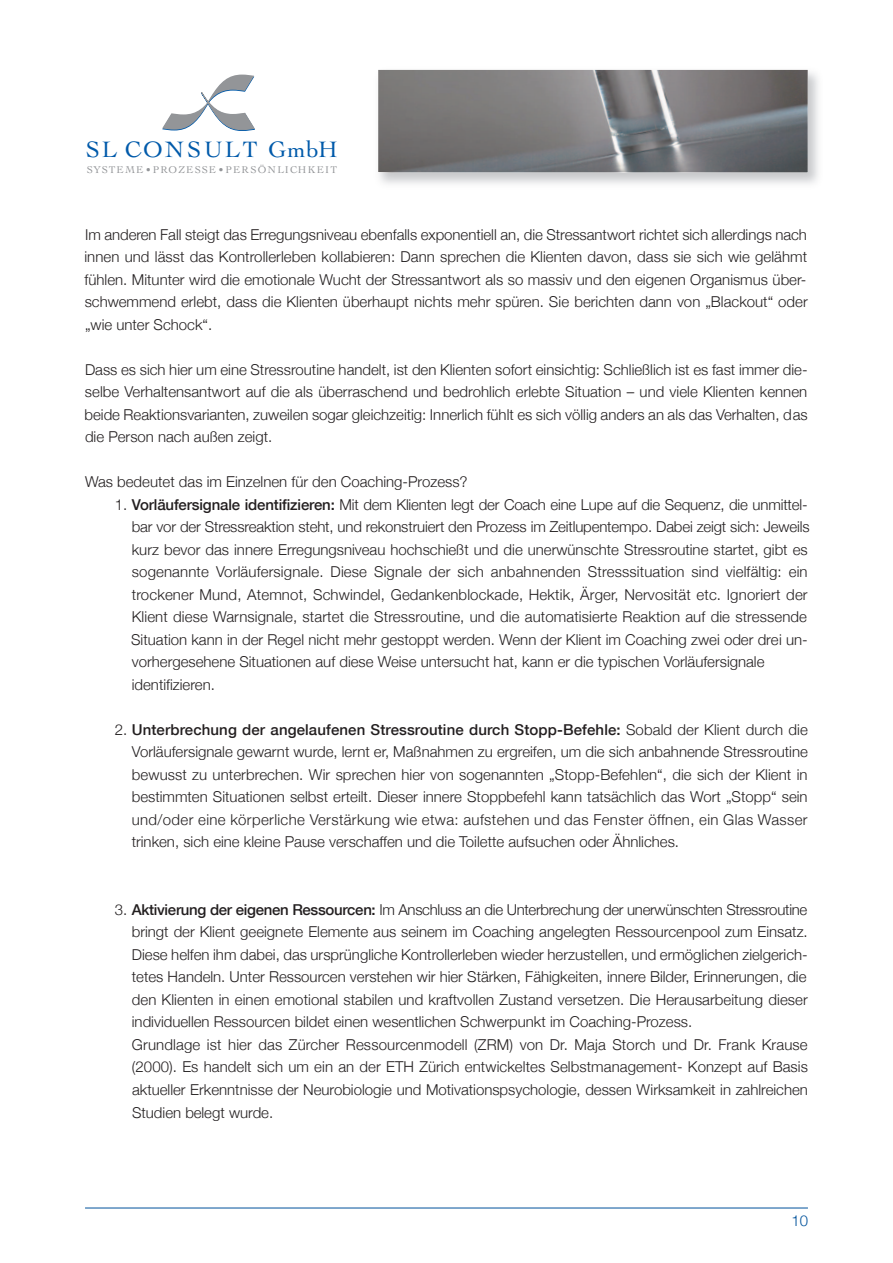
<style>
.page{position:relative;width:893px;height:1263px;background:#fff}
.page>*{position:absolute;margin:0;border:0;box-sizing:border-box;transform-origin:0 0}
.t1{font:23.55px "Cochin";letter-spacing:.08em;color:#015aaa}
.t2{font:300 15px/22.5px "Helvetica Neue";color:#231f20;text-align:justify}
.t3{font:300 15px "Helvetica Neue";color:#01529b}
.t4{font:10.35px "Cochin";letter-spacing:.115em;color:#939598}
.s1{font-weight:500}
</style>
<div class="page">
<svg style="left:162px;top:75px;width:93px;height:56px"></svg>
<img style="left:378px;top:70px;width:430px;height:102px">
<hr style="left:85px;top:1208px;width:723px;height:1px;background:#01529b">
<h1 class="t1" style="left:86px;top:136px;width:254px">SL CON SU LT Gmb H</h1>
<p class="t4" style="left:87px;top:163px;width:252px">SYST EME •PROZ ESSE •PERSÖNLIC HKEIT</p>
<p class="t2" style="left:84px;top:223px;width:725px">Im anderen Fall steigt das Erregungsniveau ebenfalls exponentiell an, die Stressantwort richtet sich allerdings nach innen und lässt das Kontrollerleben kollabieren: Dann sprechen die Klienten davon, dass sie sich wie gelähmt fühlen. Mitunter wird die emotionale Wucht der Stressantwort als so massiv und den eigenen Organismus über&shy;schwemmend erlebt, dass die Klienten überhaupt nichts mehr spüren. Sie berichten dann von „Blackout“ oder „wie unter Schock“.</p>
<p class="t2" style="left:85px;top:358px;width:725px">Dass es sich hier um eine Stressroutine handelt, ist den Klienten sofort einsichtig: Schließlich ist es fast immer die&shy;selbe Verhaltensantwort auf die als überraschend und bedrohlich erlebte Situation – und viele Klienten kennen beide Reaktionsvarianten, zuweilen sogar gleichzeitig: Innerlich fühlt es sich völlig anders an als das Verhalten, das die Person nach außen zeigt.</p>
<p class="t2" style="left:85px;top:470px;width:384px">Was bedeutet das im Einzelnen für den Coaching-Prozess?</p>
<p class="t2" style="left:131px;top:493px;width:680px;text-align:left;text-indent:-16px">1. <span class="s1">Vorläufersignale identifizieren:</span> Mit dem Klienten legt der Coach eine Lupe auf die Sequenz, die unmittel&shy;bar vor der Stressreaktion steht, und rekonstruiert den Prozess im Zeitlupentempo. Dabei zeigt sich: Jeweils kurz bevor das innere Erregungsniveau hochschießt und die unerwünschte Stressroutine startet, gibt es sogenannte Vorläufersignale. Diese Signale der sich anbahnenden Stresssituation sind vielfältig: ein trockener Mund, Atemnot, Schwindel, Gedankenblockade, Hektik, Ärger, Nervosität etc. Ignoriert der Klient diese Warnsignale, startet die Stressroutine, und die automatisierte Reaktion auf die stressende Situation kann in der Regel nicht mehr gestoppt werden. Wenn der Klient im Coaching zwei oder drei un&shy;vorhergesehene Situationen auf diese Weise untersucht hat, kann er die typischen Vorläufersignale identifizieren.</p>
<p class="t2" style="left:132px;top:718px;width:678px;text-indent:-17px">2. <span class="s1">Unterbrechung der angelaufenen Stressroutine durch Stopp-Befehle:</span> Sobald der Klient durch die Vorläufersignale gewarnt wurde, lernt er, Maßnahmen zu ergreifen, um die sich anbahnende Stressroutine bewusst zu unterbrechen. Wir sprechen hier von sogenannten „Stopp-Befehlen“, die sich der Klient in bestimmten Situationen selbst erteilt. Dieser innere Stoppbefehl kann tatsächlich das Wort „Stopp“ sein und/oder eine körperliche Verstärkung wie etwa: aufstehen und das Fenster öffnen, ein Glas Wasser trinken, sich eine kleine Pause verschaffen und die Toilette aufsuchen oder Ähnliches.</p>
<p class="t2" style="left:132px;top:898px;width:678px;text-align:left;text-indent:-17px">3. <span class="s1">Aktivierung der eigenen Ressourcen:</span> Im Anschluss an die Unterbrechung der unerwünschten Stressroutine bringt der Klient geeignete Elemente aus seinem im Coaching angelegten Ressourcenpool zum Einsatz.<br>Diese helfen ihm dabei, das ursprüngliche Kontrollerleben wieder herzustellen, und ermöglichen zielgerich&shy;tetes Handeln. Unter Ressourcen verstehen wir hier Stärken, Fähigkeiten, innere Bilder, Erinnerungen, die den Klienten in einen emotional stabilen und kraftvollen Zustand versetzen. Die Herausarbeitung dieser individuellen Ressourcen bildet einen wesentlichen Schwerpunkt im Coaching-Prozess.<br>Grundlage ist hier das Zürcher Ressourcenmodell (ZRM) von Dr. Maja Storch und Dr. Frank Krause (2000). Es handelt sich um ein an der ETH Zürich entwickeltes Selbstmanagement- Konzept auf Basis aktueller Erkenntnisse der Neurobiologie und Motivationspsychologie, dessen Wirksamkeit in zahlreichen Studien belegt wurde.</p>
<p class="t3" style="left:792px;top:1212px;width:18px">10</p>
</div>
